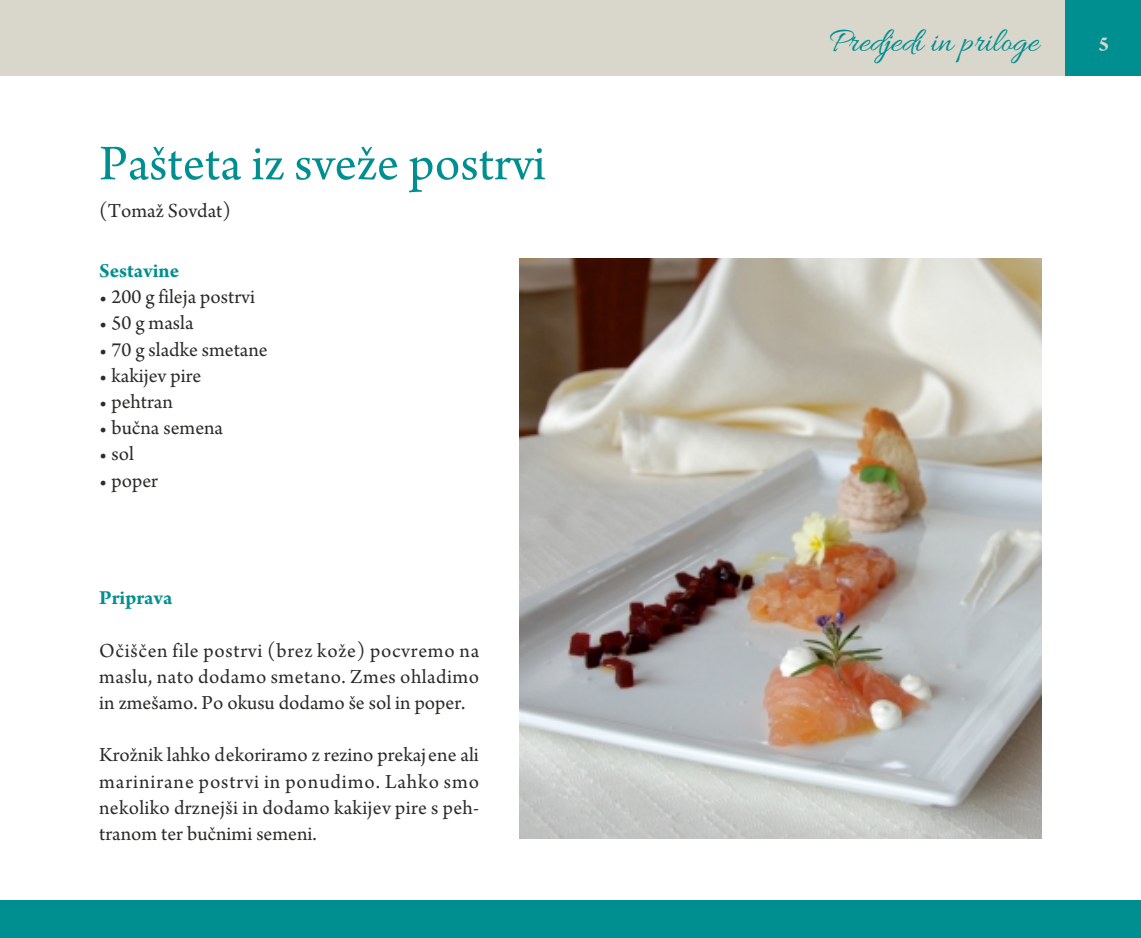
<style>
.page{position:relative;width:1141px;height:938px;background:#fff}
.page>*{position:absolute;margin:0;border:0;box-sizing:border-box;transform-origin:0 0}
.t1{font:52.5px "Arno Pro";color:#008f91}
.t2{font:35px "Allura";color:#008f91}
.t3{font:21px/26.2px "Arno Pro";color:#2b2b29;text-align:justify}
.t4{font:700 21px "Arno Pro";color:#008f91}
.t5{font:700 21px "Arno Pro";color:#d9d6cc}
</style>
<div class="page">
<div style="left:0;top:0;width:1141px;height:76px;background:#d9d6cc"></div>
<img style="left:520px;top:258px;width:522px;height:580px">
<div style="left:0;top:900px;width:1141px;height:38px;background:#008f91"></div>
<div style="left:1065px;top:0;width:76px;height:76px;background:#008f91"></div>
<h1 class="t1" style="left:99px;top:144px;width:448px">Pašteta iz sveže postrvi</h1>
<p class="t3" style="left:99px;top:200px;width:133px">(Tomaž Sovdat)</p>
<p class="t4" style="left:99px;top:263px;width:81px">Sestavine</p>
<p class="t3" style="left:99px;top:286px;width:157px">• 200 g fileja postrvi</p>
<p class="t3" style="left:99px;top:312px;width:96px">• 50 g masla</p>
<p class="t3" style="left:99px;top:339px;width:170px">• 70 g sladke smetane</p>
<p class="t3" style="left:99px;top:365px;width:104px">• kakijev pire</p>
<p class="t3" style="left:99px;top:391px;width:75px">• pehtran</p>
<p class="t3" style="left:99px;top:417px;width:125px">• bučna semena</p>
<p class="t3" style="left:99px;top:443px;width:36px">• sol</p>
<p class="t3" style="left:99px;top:469px;width:60px">• poper</p>
<p class="t4" style="left:99px;top:589px;width:75px">Priprava</p>
<p class="t3" style="left:99px;top:640px;width:381px">Očiščen file postrvi (brez kože) pocvremo na maslu, nato dodamo smetano. Zmes ohladimo in zmešamo. Po okusu dodamo še sol in poper.</p>
<p class="t3" style="left:99px;top:744px;width:381px">Krožnik lahko dekoriramo z rezino prekajene ali marinirane postrvi in ponudimo. Lahko smo nekoliko drznejši in dodamo kakijev pire s peh&shy;tranom ter bučnimi semeni.</p>
<h2 class="t2" style="left:829px;top:22px;width:211px">Predjedi in priloge</h2>
<p class="t5" style="left:1098px;top:36px;width:12px">5</p>
</div>
